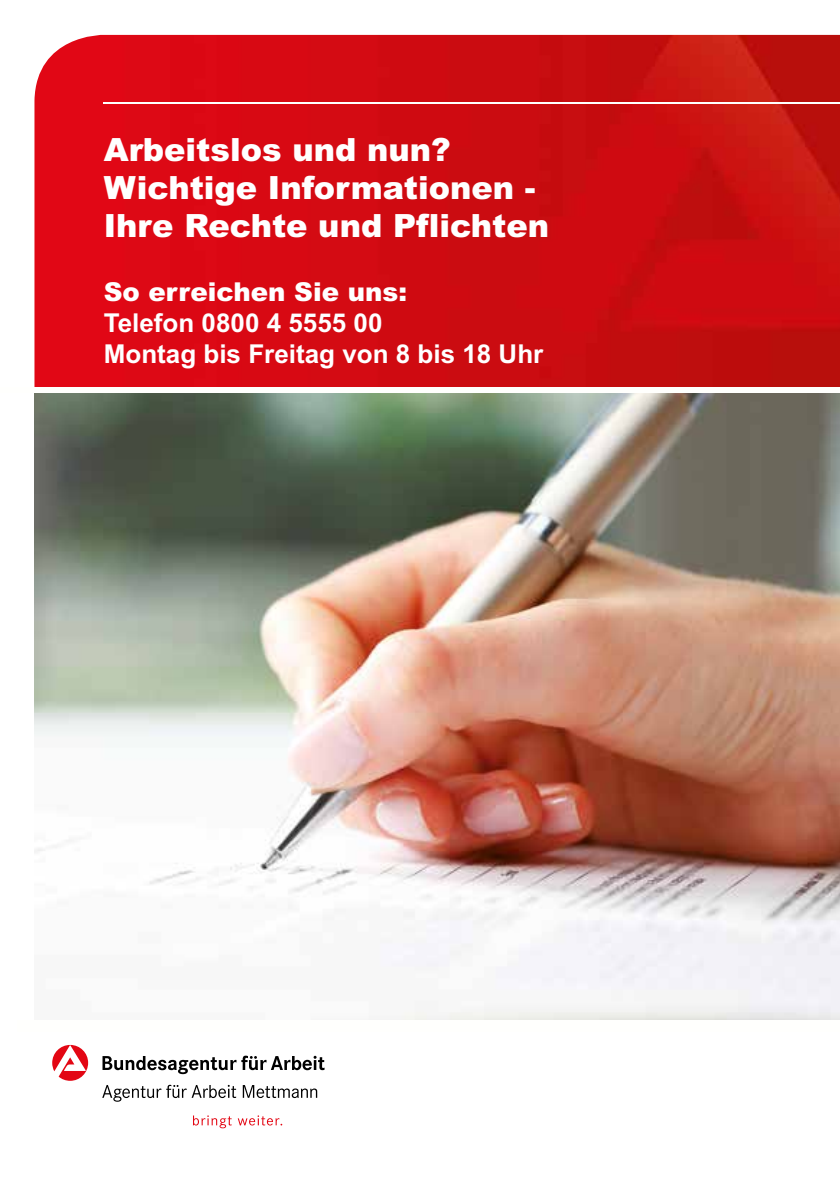
<style>
.page{position:relative;width:840px;height:1191px;background:#fff}
.page>*{position:absolute;margin:0;border:0;box-sizing:border-box;transform-origin:0 0}
.t1{font:900 32px/38px "JC Arial";color:#fff}
.t2{font:700 26px/30.8px "JC Arial";color:#fff}
.t3{font:900 26px "JC Arial";color:#fff}
</style>
<div class="page">
<svg style="left:102px;top:1084px;width:215px;height:17px"></svg>
<svg style="left:102px;top:1055px;width:222px;height:19px"></svg>
<svg style="left:52px;top:1045px;width:36px;height:35px"></svg>
<svg style="left:193px;top:1115px;width:38px;height:13px"></svg>
<svg style="left:237px;top:1115px;width:45px;height:10px"></svg>
<img style="left:34px;top:35px;width:805px;height:352px">
<hr style="left:104px;top:102px;width:735px;height:1px;background:#fffffd">
<img style="left:34px;top:393px;width:805px;height:627px">
<p class="t1" style="left:104px;top:131px;width:446px">Arbeitslos und nun?<br>Wichtige Informationen -<br>Ihre Rechte und Pflichten</p>
<p class="t3" style="left:104px;top:277px;width:304px">So erreichen Sie uns:</p>
<p class="t2" style="left:104px;top:308px;width:441px">Telefon 0800 4 5555 00<br>Montag bis Freitag von 8 bis 18 Uhr</p>
</div>
